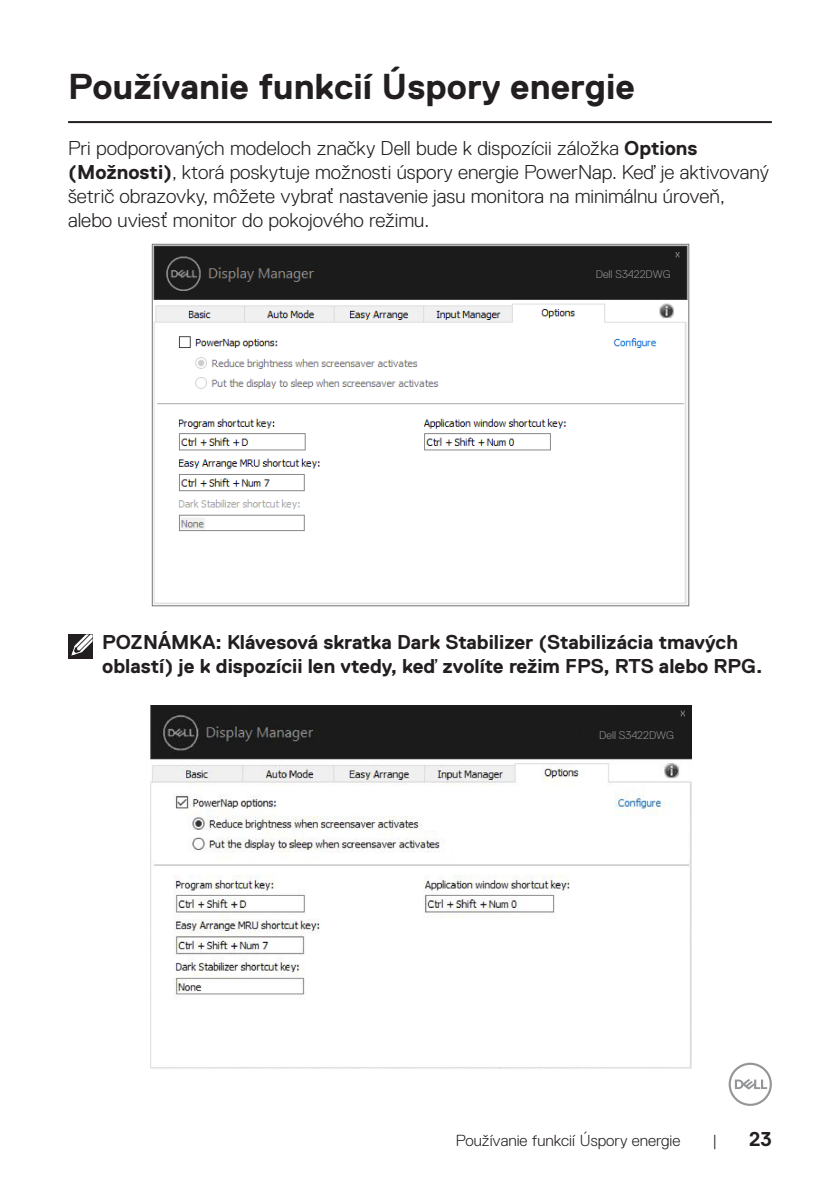
<style>
.page{position:relative;width:840px;height:1191px;background:#fff}
.page>*{position:absolute;margin:0;border:0;box-sizing:border-box;transform-origin:0 0}
.t1{font:700 36px "Dell Replica";color:#231f20}
.t2{font:300 20px/24px "Dell Replica";color:#231f20}
.t3{font:700 20px/24px "Dell Replica";color:#231f20}
.t4{font:300 16px "Dell Replica";color:#231f20}
.t5{font:300 11.2px "Dell Replica";color:#939393}
.s1{font-weight:700}
</style>
<div class="page">
<svg style="left:728px;top:1062px;width:43px;height:44px"></svg>
<hr style="left:68px;top:121px;width:703px;height:2px;background:#231f20">
<img style="left:151px;top:243px;width:539px;height:364px">
<img style="left:150px;top:705px;width:541px;height:364px">
<div style="left:580px;top:719px;width:100px;height:29px;background:#1b1b1b"></div>
<div style="left:68px;top:634px;width:24px;height:25px;background:#231f20"></div>
<svg style="left:71px;top:634px;width:22px;height:22px"></svg>
<h1 class="t1" style="left:68px;top:66px;width:568px">Používanie funkcií Úspory energie</h1>
<p class="t2" style="left:68px;top:136px;width:702px">Pri podporovaných modeloch značky Dell bude k dispozícii záložka <span class="s1">Options (Možnosti)</span>, ktorá poskytuje možnosti úspory energie PowerNap. Keď je aktivovaný šetrič obrazovky, môžete vybrať nastavenie jasu monitora na minimálnu úroveň, alebo uviesť monitor do pokojového režimu.</p>
<p class="t5" style="left:595px;top:268px;width:76px">Dell S3422DWG</p>
<p class="t3" style="left:102px;top:630px;width:661px">POZNÁMKA: Klávesová skratka Dark Stabilizer (Stabilizácia tmavých oblastí) je k dispozícii len vtedy, keď zvolíte režim FPS, RTS alebo RPG.</p>
<p class="t5" style="left:599px;top:728px;width:76px">Dell S3422DWG</p>
<p class="t4" style="left:455px;top:1131px;width:226px">Používanie funkcií Úspory energie</p>
<p class="t4" style="left:712px;top:1131px;width:6px">|</p>
<p class="t3" style="left:748px;top:1126px;width:24px">23</p>
</div>
